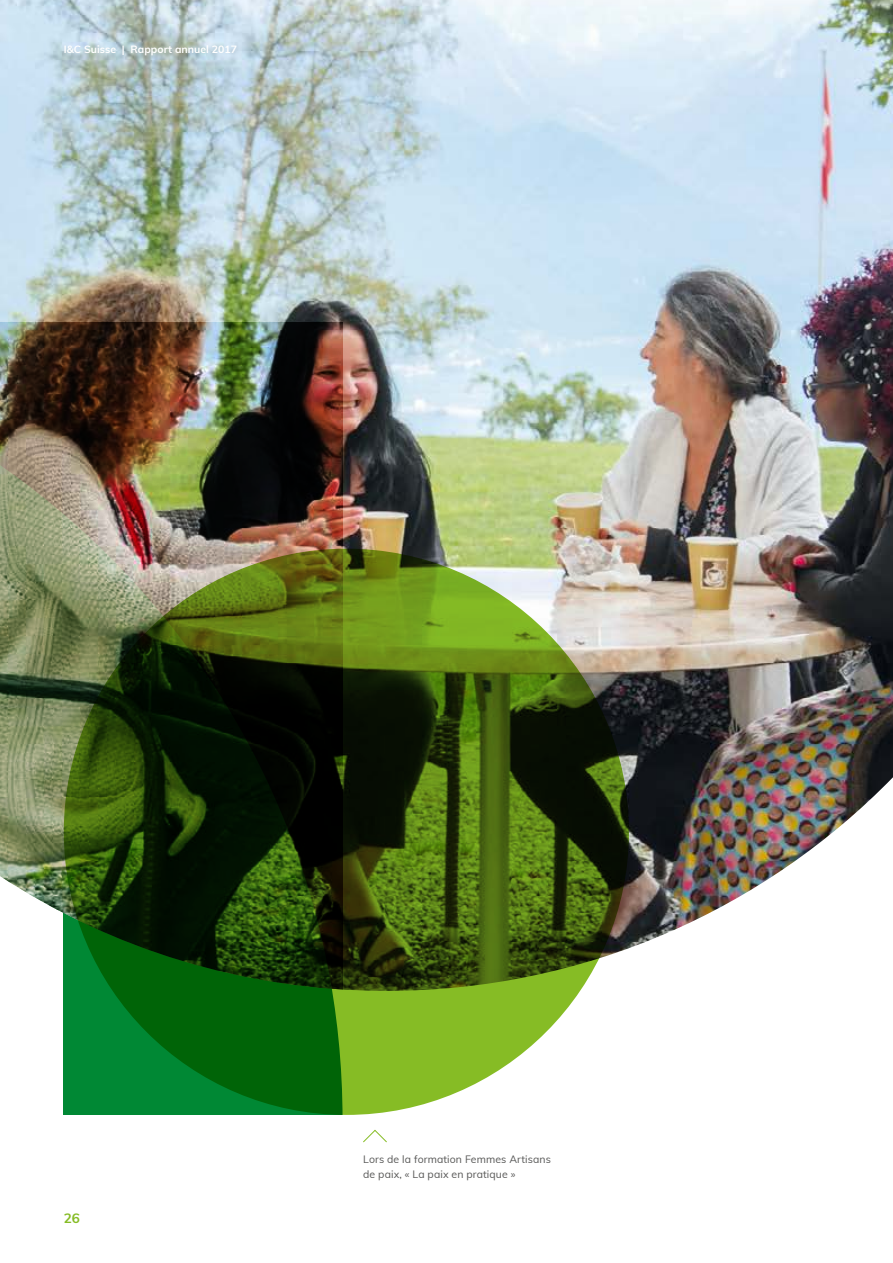
<style>
.page{position:relative;width:893px;height:1263px;background:#fff}
.page>*{position:absolute;margin:0;border:0;box-sizing:border-box;transform-origin:0 0}
.t1{font:700 13.5px "Muli";color:#86bc25}
.t2{font:10.5px/15px "Muli";letter-spacing:.01em;color:#575756}
.t3{font:700 10.5px "Muli";color:#fff}
</style>
<div class="page">
<img style="left:0;top:0;width:893px;height:990px">
<img style="left:0;top:323px;width:343px;height:792px">
<svg style="left:64px;top:549px;width:565px;height:566px;background:#31520d"></svg>
<svg style="left:363px;top:1130px;width:24px;height:12px"></svg>
<p class="t3" style="left:64px;top:42px;width:175px">I&amp;C Suisse | Rapport annuel 2017</p>
<p class="t1" style="left:64px;top:1209px;width:18px">26</p>
<p class="t2" style="left:363px;top:1151px;width:189px">Lors de la formation Femmes Artisans de paix, « La paix en pratique »</p>
</div>
